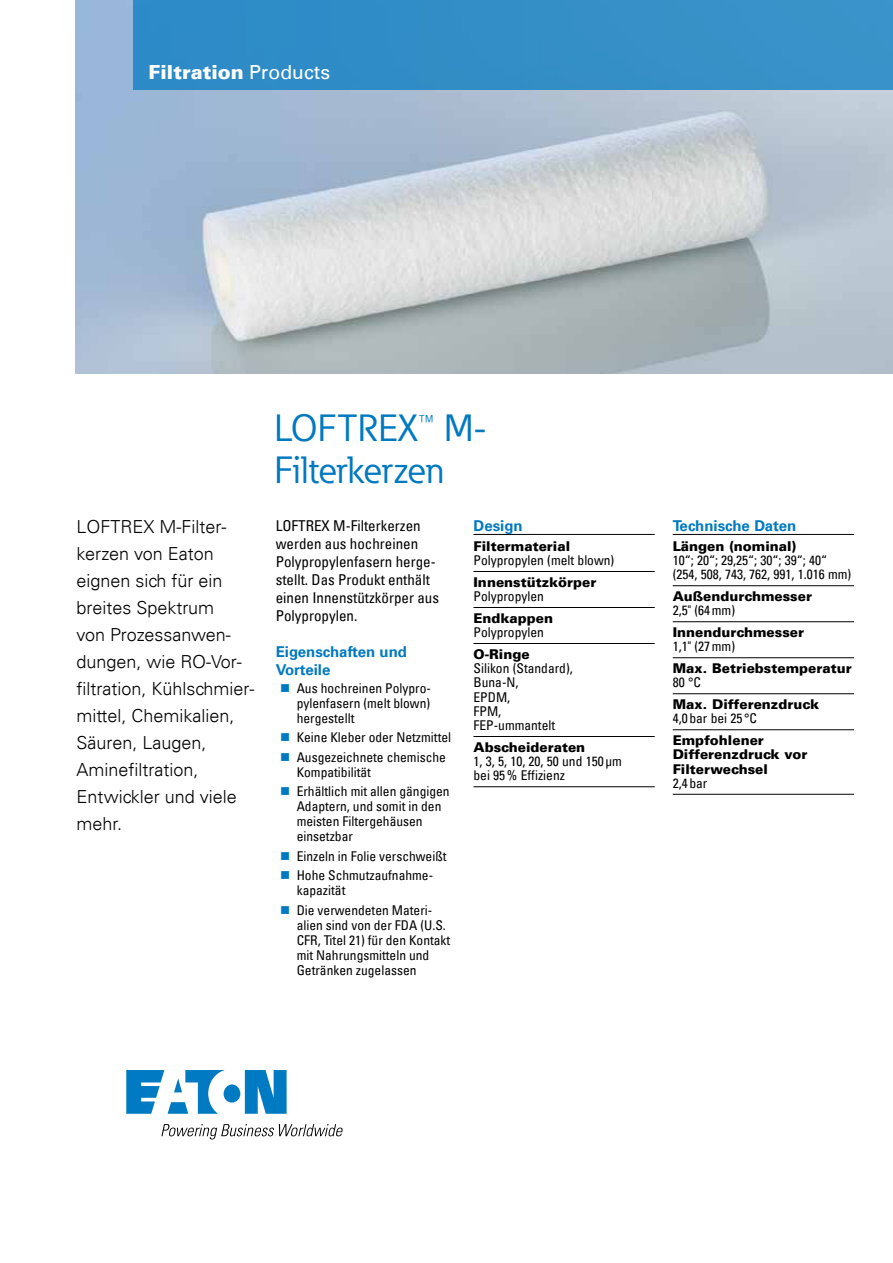
<style>
.page{position:relative;width:893px;height:1263px;background:#fff}
.page>*{position:absolute;margin:0;border:0;box-sizing:border-box;transform-origin:0 0}
.t1{font:37.5px/42px "Eaton";color:#0079c1}
.t2{font:900 19.5px "Univers LT";color:#fff}
.t3{font:300 18px/27px "Univers LT";color:#000}
.t4{font:condensed 15px/18px "Univers LT";color:#000}
.t5{font:700 15px/18px "Univers LT";color:#0079c1}
.t6{font:condensed 13.5px/15px "Univers LT";color:#000}
.t7{font:900 13.5px/14.2px "Univers LT";color:#000}
.s1{font-weight:400}
</style>
<div class="page">
<img style="left:75px;top:0;width:818px;height:374px">
<hr style="left:473px;top:534px;width:182px;height:1px;background:#000">
<hr style="left:473px;top:571px;width:182px;height:1px;background:#000">
<hr style="left:473px;top:607px;width:182px;height:1px;background:#000">
<hr style="left:473px;top:643px;width:182px;height:1px;background:#000">
<hr style="left:473px;top:736px;width:182px;height:1px;background:#000">
<hr style="left:473px;top:786px;width:182px;height:1px;background:#000">
<hr style="left:673px;top:534px;width:181px;height:1px;background:#000">
<hr style="left:673px;top:585px;width:181px;height:1px;background:#000">
<hr style="left:673px;top:621px;width:181px;height:1px;background:#000">
<hr style="left:673px;top:657px;width:181px;height:1px;background:#000">
<hr style="left:673px;top:693px;width:181px;height:1px;background:#000">
<hr style="left:673px;top:729px;width:181px;height:1px;background:#000">
<hr style="left:673px;top:794px;width:181px;height:1px;background:#000">
<svg style="left:126px;top:1070px;width:161px;height:44px"></svg>
<svg style="left:161px;top:1124px;width:182px;height:15px"></svg>
<div style="left:134px;top:0;width:759px;height:90px;background:#338ec7"></div>
<h2 class="t2" style="left:149px;top:60px;width:183px">Filtration <span class="s1">Products</span></h2>
<h3 class="t3" style="left:76px;top:513px;width:180px">LOFTREX M-Filter&shy;kerzen von Eaton eignen sich für ein breites Spektrum<br>von Prozessanwen&shy;dungen, wie RO-Vor&shy;filtration, Kühlschmier&shy;mittel, Chemikalien,<br>Säuren, Laugen,<br>Aminefiltration,<br>Entwickler und viele mehr.</h3>
<h1 class="t1" style="left:274px;top:407px;width:214px">LOFTREX™ M-<br>Filterkerzen</h1>
<p class="t4" style="left:276px;top:516px;width:165px">LOFTREX M-Filterkerzen werden aus hochreinen<br>Polypropylenfasern herge&shy;stellt. Das Produkt enthält einen Innenstützkörper aus<br>Polypropylen.</p>
<p class="t5" style="left:276px;top:642px;width:133px">Eigenschaften und<br>Vorteile</p>
<p class="t6" style="left:297px;top:680px;width:136px;text-align:justify">Aus hochreinen Polypro&shy;pylenfasern (melt blown) hergestellt</p>
<p class="t6" style="left:297px;top:727px;width:156px;line-height:19.5px">Keine Kleber oder Netzmittel<br>Ausgezeichnete chemische</p>
<p class="t6" style="left:297px;top:762px;width:154px;line-height:19.5px">Kompatibilität<br>Erhältlich mit allen gängigen</p>
<p class="t6" style="left:297px;top:798px;width:146px">Adaptern, und somit in den meisten Filtergehäusen einsetzbar</p>
<p class="t6" style="left:297px;top:846px;width:151px;line-height:19.5px">Einzeln in Folie verschweißt<br>Hohe Schmutzaufnahme-</p>
<p class="t6" style="left:297px;top:880px;width:137px;line-height:19.5px">kapazität<br>Die verwendeten Materi-</p>
<p class="t6" style="left:297px;top:917px;width:155px">alien sind von der FDA (U.S.<br>CFR, Titel 21) für den Kontakt mit Nahrungsmitteln und<br>Getränken zugelassen</p>
<p class="t5" style="left:473px;top:516px;width:51px">Design</p>
<p class="t7" style="left:473px;top:539px;width:98px">Filtermaterial</p>
<p class="t6" style="left:473px;top:553px;width:142px">Polypropylen (melt blown)</p>
<p class="t7" style="left:473px;top:575px;width:125px">Innenstützkörper</p>
<p class="t6" style="left:473px;top:589px;width:72px">Polypropylen</p>
<p class="t7" style="left:473px;top:611px;width:81px">Endkappen</p>
<p class="t6" style="left:473px;top:625px;width:72px">Polypropylen</p>
<p class="t7" style="left:473px;top:647px;width:58px">O-Ringe</p>
<p class="t6" style="left:473px;top:661px;width:101px;line-height:14.2px">Silikon (Standard),<br>Buna-N,<br>EPDM,<br>FPM,<br>FEP-ummantelt</p>
<p class="t7" style="left:473px;top:740px;width:113px">Abscheideraten</p>
<p class="t6" style="left:473px;top:754px;width:150px;line-height:14.2px">1, 3, 5, 10, 20, 50 und 150 µm bei 95% Effizienz</p>
<p class="t5" style="left:673px;top:516px;width:125px">Technische Daten</p>
<p class="t7" style="left:673px;top:539px;width:125px">Längen (nominal)</p>
<p class="t6" style="left:673px;top:553px;width:180px;line-height:14.2px">10“; 20“; 29,25“; 30“; 39“; 40“ (254, 508, 743, 762, 991, 1.016 mm)</p>
<p class="t7" style="left:673px;top:589px;width:141px">Außendurchmesser</p>
<p class="t6" style="left:673px;top:603px;width:64px">2,5" (64mm)</p>
<p class="t7" style="left:673px;top:625px;width:133px">Innendurchmesser</p>
<p class="t6" style="left:673px;top:639px;width:64px">1,1" (27mm)</p>
<p class="t7" style="left:673px;top:661px;width:180px">Max. Betriebstemperatur</p>
<p class="t6" style="left:673px;top:675px;width:30px">80 °C</p>
<p class="t7" style="left:673px;top:697px;width:148px">Max. Differenzdruck</p>
<p class="t6" style="left:673px;top:711px;width:86px">4,0 bar bei 25 °C</p>
<p class="t7" style="left:673px;top:733px;width:136px">Empfohlener<br>Differenzdruck vor<br>Filterwechsel</p>
<p class="t6" style="left:673px;top:775px;width:36px">2,4 bar</p>
</div>
